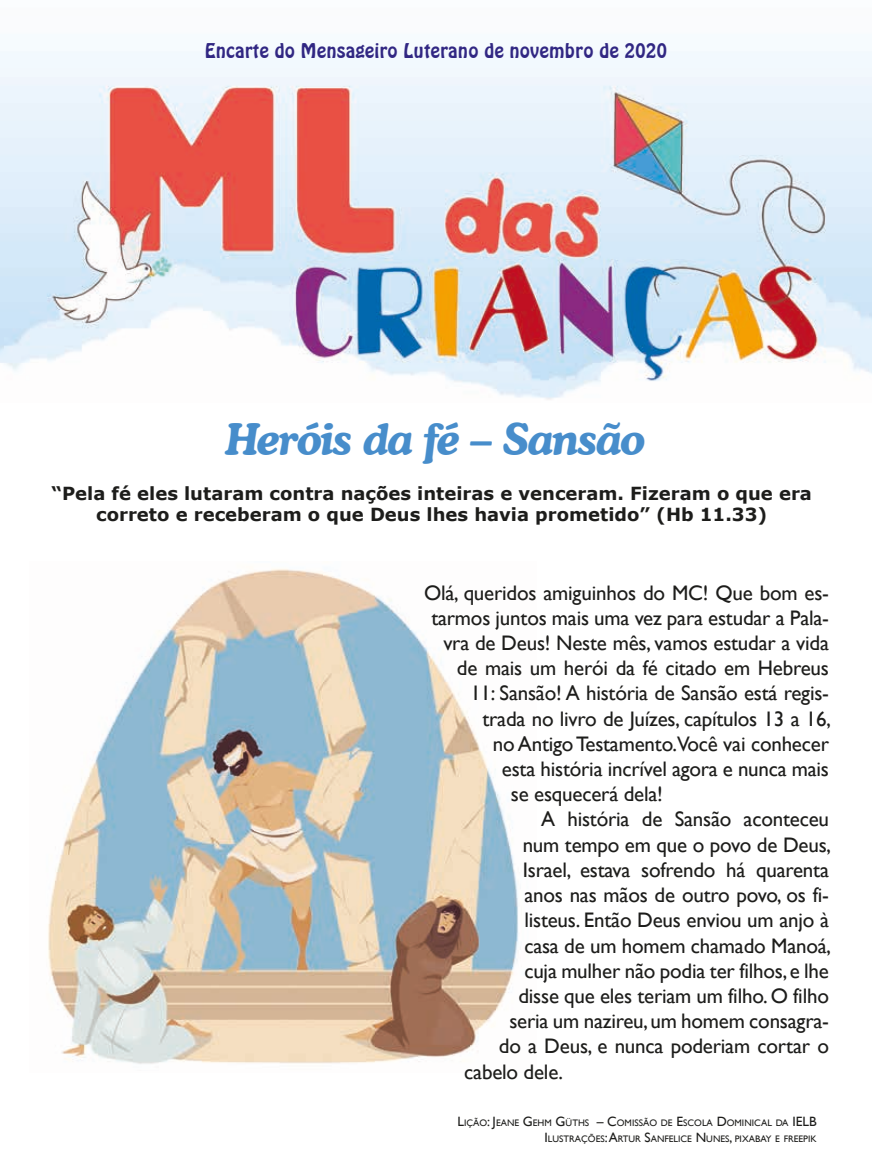
<style>
.page{position:relative;width:872px;height:1170px;background:#fff}
.page>*{position:absolute;margin:0;border:0;box-sizing:border-box;transform-origin:0 0}
.t1{font:italic 700 43.5px "Cooper BT";letter-spacing:-.035em;color:#478dcb}
.t2{font:21px "Gill Sans";letter-spacing:-.01em;color:#1d1d1b}
.t3{font:19.5px "Hobo BT";color:#312783}
.t4{font:700 18px/21.6px "Verdana";color:#1d1d1b;text-align:center}
.t5{font:9.45px/16.2px "Gill Sans";color:#1d1d1b;text-align:right}
.s1{font-size:13.5px}
</style>
<div class="page">
<img style="left:0;top:51px;width:872px;height:349px">
<img style="left:48px;top:569px;width:471px;height:495px">
<p class="t3" style="left:205px;top:38px;width:464px">Encarte do Mensageiro Luterano de novembro de 2020</p>
<h1 class="t1" style="left:226px;top:412px;width:421px">Heróis da fé – Sansão</h1>
<p class="t4" style="left:51px;top:482px;width:762px">“Pela fé eles lutaram contra nações inteiras e venceram. Fizeram o que era correto e receberam o que Deus lhes havia prometido” (Hb 11.33)</p>
<p class="t2" style="left:424px;top:580px;width:406px">Olá, queridos amiguinhos do MC! Que bom es-</p>
<p class="t2" style="left:431px;top:605px;width:399px">tarmos juntos mais uma vez para estudar a Pala-</p>
<p class="t2" style="left:443px;top:630px;width:387px">vra de Deus! Neste mês, vamos estudar a vida</p>
<p class="t2" style="left:457px;top:655px;width:374px">de mais um herói da fé citado em Hebreus</p>
<p class="t2" style="left:470px;top:681px;width:360px">11: Sansão! A história de Sansão está regis-</p>
<p class="t2" style="left:482px;top:706px;width:350px">trada no livro de Juízes, capítulos 13 a 16,</p>
<p class="t2" style="left:493px;top:731px;width:338px">no Antigo Testamento.Você vai conhecer</p>
<p class="t2" style="left:502px;top:756px;width:329px">esta história incrível agora e nunca mais</p>
<p class="t2" style="left:511px;top:781px;width:154px">se esquecerá dela!</p>
<p class="t2" style="left:541px;top:807px;width:289px">A história de Sansão aconteceu</p>
<p class="t2" style="left:523px;top:832px;width:310px">num tempo em que o povo de Deus,</p>
<p class="t2" style="left:523px;top:857px;width:308px">Israel, estava sofrendo há quarenta</p>
<p class="t2" style="left:524px;top:882px;width:306px">anos nas mãos de outro povo, os fi-</p>
<p class="t2" style="left:524px;top:907px;width:306px">listeus. Então Deus enviou um anjo à</p>
<p class="t2" style="left:524px;top:933px;width:308px">casa de um homem chamado Manoá,</p>
<p class="t2" style="left:524px;top:958px;width:306px">cuja mulher não podia ter filhos, e lhe</p>
<p class="t2" style="left:518px;top:983px;width:312px">disse que eles teriam um filho. O filho</p>
<p class="t2" style="left:509px;top:1008px;width:321px">seria um nazireu, um homem consagra-</p>
<p class="t2" style="left:499px;top:1033px;width:332px">do a Deus, e nunca poderiam cortar o</p>
<p class="t2" style="left:464px;top:1059px;width:100px">cabelo dele.</p>
<p class="t5" style="left:457px;top:1114px;width:361px"><span class="s1">L</span>IÇÃO<span class="s1">: J</span>EANE <span class="s1">G</span>EHM <span class="s1">G</span>ÜTHS <span class="s1">– C</span>OMISSÃO DE <span class="s1">E</span>SCOLA <span class="s1">D</span>OMINICAL DA <span class="s1">IELB<br>I</span> LUSTRAÇÕES<span class="s1">: A</span>RTUR <span class="s1">S</span>ANFELICE <span class="s1">N</span> UNES<span class="s1">,</span> PIXABAY E FREEPIK</p>
</div>
